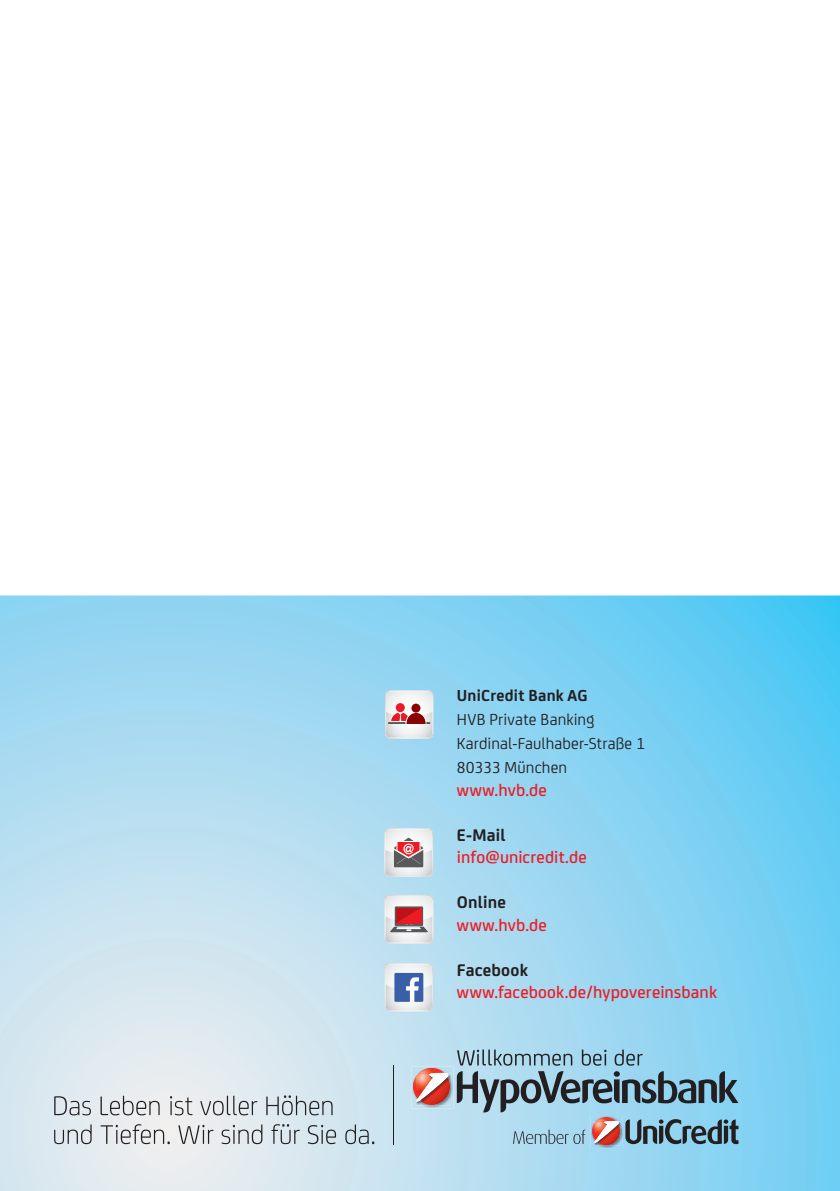
<style>
.page{position:relative;width:840px;height:1191px;background:#fff}
.page>*{position:absolute;margin:0;border:0;box-sizing:border-box;transform-origin:0 0}
.t1{font:500 18px "Uni Credit";letter-spacing:.01em;color:#ed1c24}
.t2{font:700 18px "Uni Credit";letter-spacing:.01em;color:#231f20}
.t3{font:17px/24px "Uni Credit";letter-spacing:.01em;color:#231f20}
.t4{font:700 17px "Uni Credit";letter-spacing:.01em;color:#231f20}
</style>
<div class="page">
<svg style="left:0;top:595px;width:839px;height:596px;background:#a1d9f1"></svg>
<img style="left:411px;top:1066px;width:42px;height:42px">
<img style="left:415px;top:1073px;width:36px;height:32px">
<img style="left:419px;top:1077px;width:31px;height:27px">
<svg style="left:413px;top:1068px;width:36px;height:35px"></svg>
<img style="left:590px;top:1144px;width:32px;height:4px">
<img style="left:599px;top:1144px;width:20px;height:1px">
<svg style="left:456px;top:1071px;width:282px;height:73px;background:#83a4b5"></svg>
<svg style="left:457px;top:1049px;width:115px;height:16px;background:#8dadbd"></svg>
<svg style="left:581px;top:1049px;width:25px;height:16px"></svg>
<svg style="left:614px;top:1049px;width:28px;height:16px"></svg>
<svg style="left:54px;top:1096px;width:37px;height:19px"></svg>
<svg style="left:100px;top:1095px;width:59px;height:20px"></svg>
<svg style="left:170px;top:1096px;width:22px;height:19px"></svg>
<svg style="left:200px;top:1095px;width:57px;height:20px"></svg>
<svg style="left:266px;top:1095px;width:66px;height:20px"></svg>
<svg style="left:54px;top:1124px;width:38px;height:20px"></svg>
<svg style="left:100px;top:1124px;width:70px;height:20px"></svg>
<svg style="left:178px;top:1124px;width:35px;height:19px"></svg>
<svg style="left:221px;top:1124px;width:41px;height:20px"></svg>
<svg style="left:271px;top:1124px;width:28px;height:20px"></svg>
<svg style="left:307px;top:1124px;width:29px;height:20px"></svg>
<svg style="left:345px;top:1124px;width:29px;height:20px"></svg>
<hr style="left:392px;top:1065px;width:1px;height:79px;background:#231f20">
<svg style="left:384px;top:828px;width:49px;height:49px"></svg>
<svg style="left:384px;top:895px;width:49px;height:48px"></svg>
<svg style="left:384px;top:963px;width:49px;height:48px"></svg>
<svg style="left:385px;top:690px;width:48px;height:48px"></svg>
<p class="t4" style="left:456px;top:683px;width:132px">uniCredit Bank AG</p>
<p class="t3" style="left:456px;top:706px;width:190px">HVB Private Banking<br>Kardinal-Faulhaber-Straße 1<br>80333 München</p>
<p class="t1" style="left:456px;top:776px;width:91px">www.hvb.de</p>
<p class="t2" style="left:456px;top:821px;width:50px">e-mail</p>
<p class="t1" style="left:456px;top:844px;width:131px">info@unicredit.de</p>
<p class="t2" style="left:456px;top:889px;width:50px">online</p>
<p class="t1" style="left:456px;top:911px;width:91px">www.hvb.de</p>
<p class="t2" style="left:456px;top:956px;width:73px">Facebook</p>
<p class="t1" style="left:456px;top:979px;width:261px">www.facebook.de/hypovereinsbank</p>
</div>
